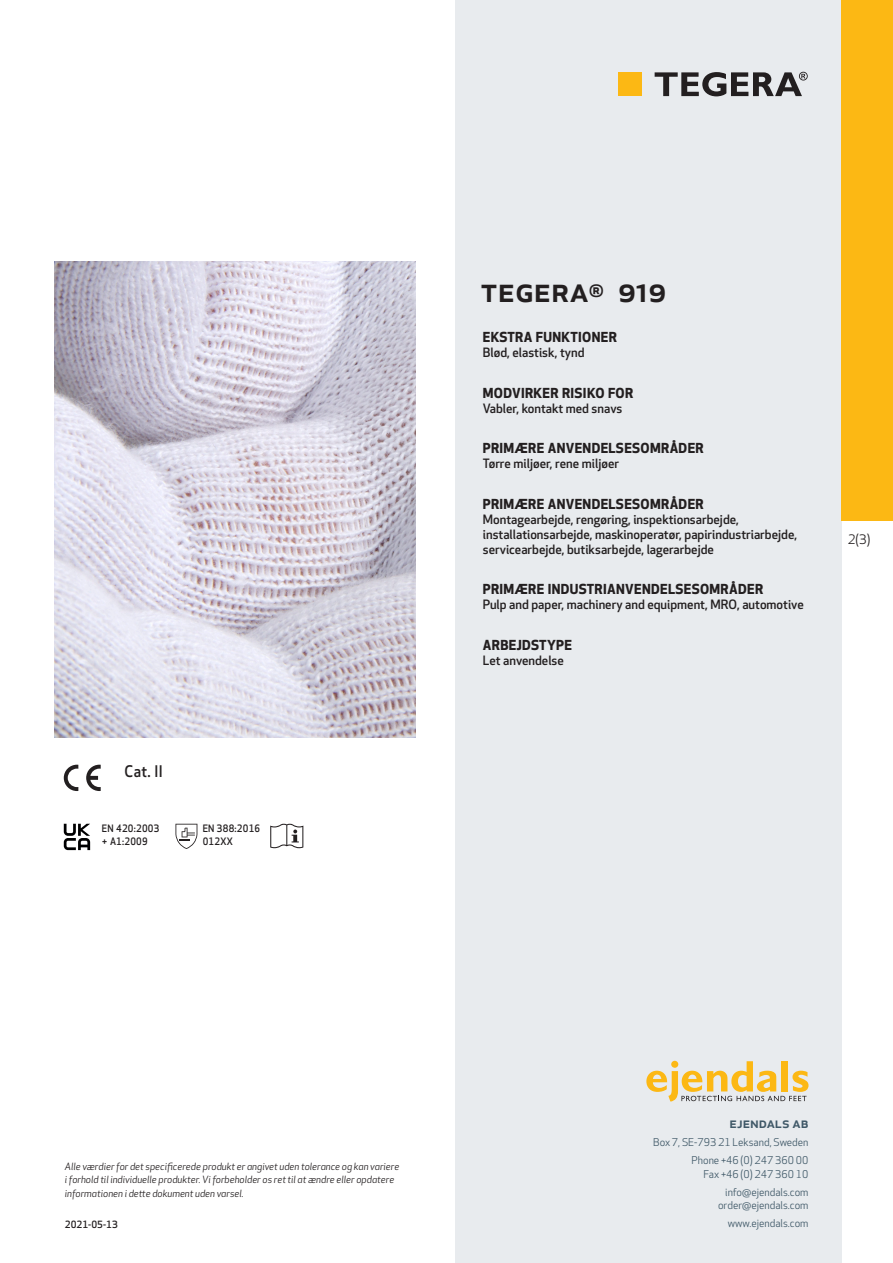
<style>
.page{position:relative;width:893px;height:1263px;background:#fff}
.page>*{position:absolute;margin:0;border:0;box-sizing:border-box;transform-origin:0 0}
.prodname{font:500 34.5px "Apex New";color:#231f20}
.t1{font:500 15.6px "Apex New";color:#231f20;scale:.95 1}
.t2{font:500 15px "Apex New";color:#405968}
.Funktion_body{font:700 13.5px "Apex New";letter-spacing:.025em;color:#231f20}
.t3{font:12.75px "Apex New";color:#231f20}
.Funktion_body-2{font:500 12.6px/15px "Apex New";color:#231f20}
.t4{font:10.5px/18px "Apex New";color:#405968;text-align:right}
.PictogramText{font:500 10.05px/13.5px "Apex New";letter-spacing:.025em;color:#231f20;scale:.95 1}
.t5{font:italic 9.75px/13.5px "Apex New";color:#231f20}
.t6{font:500 9.75px "Apex New";color:#231f20}
</style>
<div class="page">
<div style="left:455px;top:0;width:387px;height:1263px;background:#e8ebee"></div>
<svg style="left:646px;top:1061px;width:162px;height:40px"></svg>
<div style="left:842px;top:0;width:51px;height:520px;background:#fcb814"></div>
<div style="left:618px;top:72px;width:24px;height:24px;background:#fcb814"></div>
<svg style="left:655px;top:72px;width:153px;height:24px"></svg>
<svg style="left:86px;top:765px;width:15px;height:26px"></svg>
<svg style="left:64px;top:765px;width:14px;height:26px"></svg>
<svg style="left:64px;top:824px;width:26px;height:26px"></svg>
<svg style="left:175px;top:824px;width:22px;height:25px"></svg>
<svg style="left:270px;top:824px;width:33px;height:24px"></svg>
<img style="left:54px;top:261px;width:361px;height:477px">
<p class="t1" style="left:125px;top:761px;width:42px">Cat. II</p>
<p class="PictogramText" style="left:102px;top:821px;width:62px">EN 420:2003 + A1:2009</p>
<p class="PictogramText" style="left:203px;top:821px;width:62px">EN 388:2016</p>
<p class="PictogramText" style="left:203px;top:834px;width:33px">012XX</p>
<p class="prodname" style="left:480px;top:266px;width:187px">TEGERA<sup>®</sup> 919</p>
<p class="Funktion_body" style="left:483px;top:327px;width:136px">EKSTRA FUNKTIONER</p>
<p class="Funktion_body-2" style="left:483px;top:345px;width:103px">Blød, elastisk, tynd</p>
<p class="Funktion_body" style="left:483px;top:383px;width:152px">MODVIRKER RISIKO FOR</p>
<p class="Funktion_body-2" style="left:483px;top:400px;width:141px">Vabler, kontakt med snavs</p>
<p class="Funktion_body" style="left:483px;top:438px;width:222px">PRIMÆRE ANVENDELSESOMRÅDER</p>
<p class="Funktion_body-2" style="left:483px;top:456px;width:138px">Tørre miljøer, rene miljøer</p>
<p class="Funktion_body" style="left:483px;top:494px;width:222px">PRIMÆRE ANVENDELSESOMRÅDER</p>
<p class="Funktion_body-2" style="left:483px;top:511px;width:316px">Montagearbejde, rengøring, inspektionsarbejde, installationsarbejde, maskinoperatør, papirindustriarbejde, servicearbejde, butiksarbejde, lagerarbejde</p>
<p class="Funktion_body" style="left:483px;top:580px;width:282px">PRIMÆRE INDUSTRIANVENDELSESOMRÅDER</p>
<p class="Funktion_body-2" style="left:483px;top:597px;width:322px">Pulp and paper, machinery and equipment, MRO, automotive</p>
<p class="Funktion_body" style="left:483px;top:635px;width:91px">ARBEJDSTYPE</p>
<p class="Funktion_body-2" style="left:483px;top:653px;width:83px">Let anvendelse</p>
<p class="t3" style="left:848px;top:531px;width:24px">2(3)</p>
<p class="t5" style="left:65px;top:1159px;width:336px">Alle værdier for det specificerede produkt er angivet uden tolerance og kan variere i forhold til individuelle produkter. Vi forbeholder os ret til at ændre eller opdatere informationen i dette dokument uden varsel.</p>
<p class="t6" style="left:65px;top:1218px;width:54px">2021-05-13</p>
<p class="t2" style="left:729px;top:1113px;width:80px">ejendals ab</p>
<p class="t4" style="left:653px;top:1133px;width:157px">Box 7, SE-793 21 Leksand, Sweden<br>Phone +46 (0) 247 360 00</p>
<p class="t4" style="left:703px;top:1165px;width:107px">Fax +46 (0) 247 360 10 info@ejendals.com</p>
<p class="t4" style="left:718px;top:1196px;width:92px">order@ejendals.com</p>
<p class="t4" style="left:728px;top:1215px;width:82px">www.ejendals.com</p>
</div>
